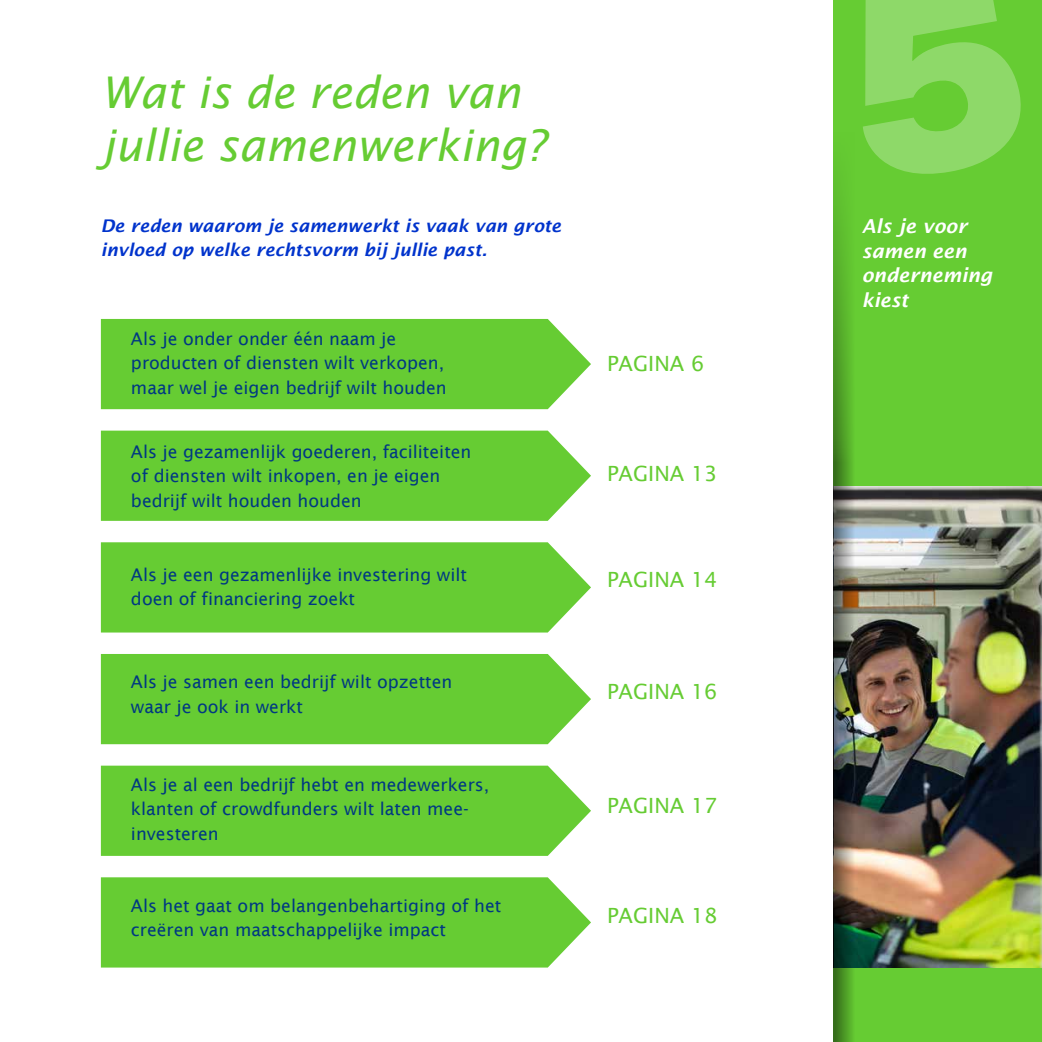
<style>
.page{position:relative;width:1042px;height:1042px;background:#fff}
.page>*{position:absolute;margin:0;border:0;box-sizing:border-box;transform-origin:0 0}
.t1{font:italic 43.75px/52.5px "Lucida Sans";color:#6c3}
.t2{font:21px "Lucida Sans";color:#6c3}
.t3{font:italic 600 19.25px/24.5px "Lucida Sans";color:#fff}
.t4{font:17.5px/24.5px "Lucida Sans";color:#003882}
.t5{font:italic 600 17.5px/24.5px "Lucida Sans";color:#03c}
</style>
<div class="page">
<div style="left:833px;top:0;width:209px;height:1042px;background:#6c3"></div>
<img style="left:862px;top:486px;width:180px;height:481px">
<img style="left:833px;top:180px;width:29px;height:862px">
<img style="left:833px;top:486px;width:1px;height:481px">
<div style="left:101px;top:319px;width:490px;height:90px;background:#6c3"></div>
<div style="left:101px;top:431px;width:490px;height:90px;background:#6c3"></div>
<div style="left:101px;top:542px;width:490px;height:90px;background:#6c3"></div>
<div style="left:101px;top:654px;width:490px;height:90px;background:#6c3"></div>
<div style="left:101px;top:765px;width:490px;height:91px;background:#6c3"></div>
<div style="left:101px;top:877px;width:490px;height:90px;background:#6c3"></div>
<h1 class="t1" style="left:101px;top:66px;width:447px">Wat is de reden van jullie samenwerking?</h1>
<p class="t5" style="left:101px;top:213px;width:462px">De reden waarom je samenwerkt is vaak van grote invloed op welke rechtsvorm bij jullie past.</p>
<p class="t4" style="left:131px;top:326px;width:317px">Als je onder onder één naam je producten of diensten wilt verkopen, maar wel je eigen bedrijf wilt houden</p>
<p class="t4" style="left:131px;top:439px;width:342px">Als je gezamenlijk goederen, faciliteiten of diensten wilt inkopen, en je eigen bedrijf wilt houden houden</p>
<p class="t4" style="left:131px;top:562px;width:337px">Als je een gezamenlijke investering wilt doen of financiering zoekt</p>
<p class="t4" style="left:131px;top:670px;width:323px">Als je samen een bedrijf wilt opzetten waar je ook in werkt</p>
<p class="t4" style="left:131px;top:772px;width:360px">Als je al een bedrijf hebt en medewerkers, klanten of crowdfunders wilt laten mee&shy;investeren</p>
<p class="t4" style="left:131px;top:893px;width:372px">Als het gaat om belangenbehartiging of het creëren van maatschappelijke impact</p>
<p class="t2" style="left:607px;top:352px;width:99px">PAGINA 6</p>
<p class="t2" style="left:607px;top:461px;width:112px">PAGINA 13</p>
<p class="t2" style="left:607px;top:567px;width:112px">PAGINA 14</p>
<p class="t2" style="left:607px;top:680px;width:112px">PAGINA 16</p>
<p class="t2" style="left:607px;top:793px;width:112px">PAGINA 17</p>
<p class="t2" style="left:607px;top:903px;width:112px">PAGINA 18</p>
<p class="t3" style="left:861px;top:214px;width:132px">Als je voor samen een onderneming kiest</p>
</div>
